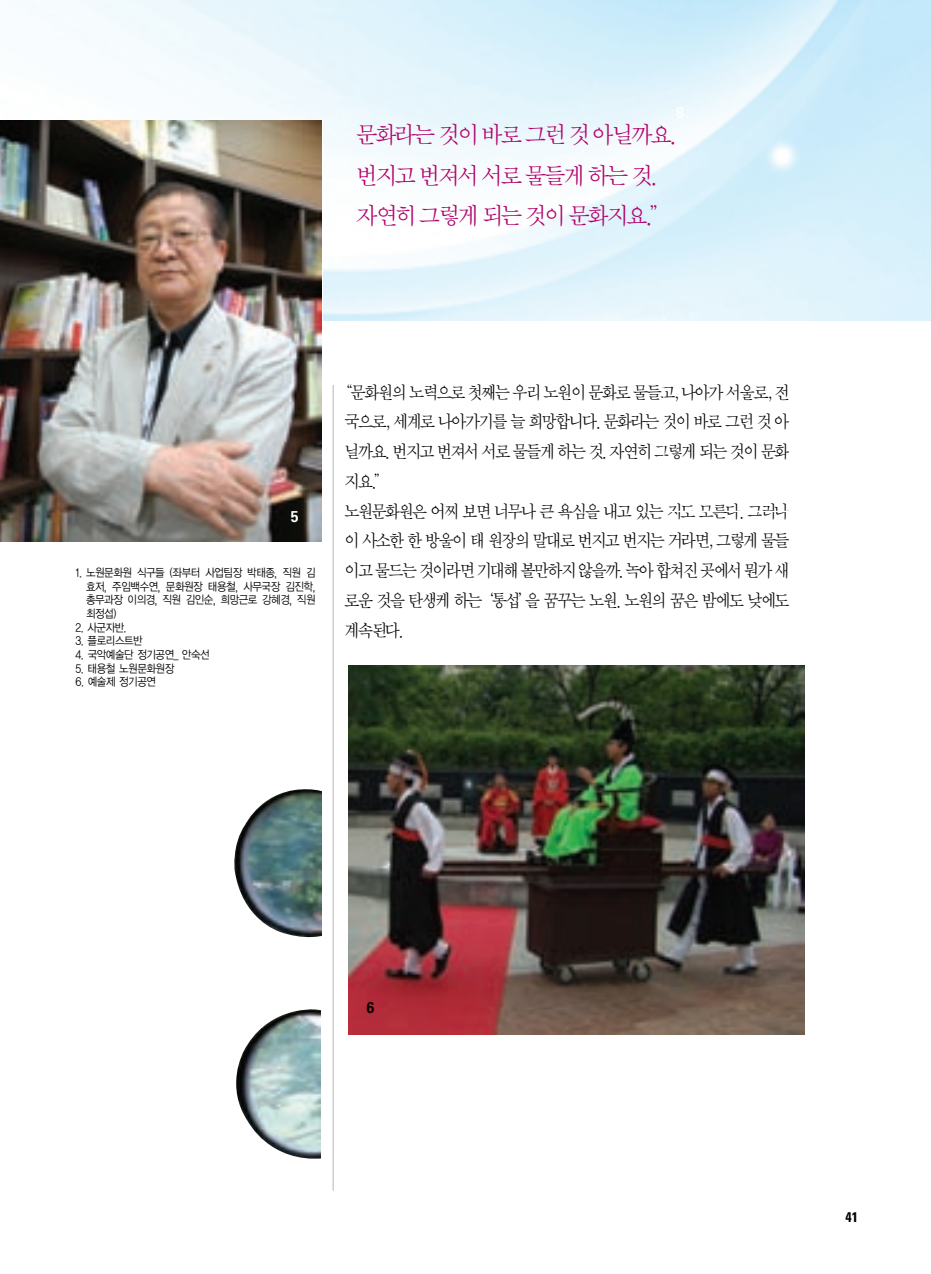
<style>
.page{position:relative;width:931px;height:1274px;background:#fff}
.page>*{position:absolute;margin:0;border:0;box-sizing:border-box;transform-origin:0 0}
.t1{font:24.5px/40.2px "Sand Sm";letter-spacing:-.07em;color:#b2016b;scale:.95 1}
.t2{font:18.38px/29.8px "Sand Sm";letter-spacing:-.08em;color:#000;scale:.9 1}
.t3{font:700 15.75px "Univers";color:#fff;scale:.9 1}
.t4{font:700 15.75px "Univers";color:#080001;scale:.9 1}
.t5{font:700 condensed 14px "Univers";color:#000}
.t6{font:11.38px/13.7px "YGO12";letter-spacing:-.11em;color:#000;text-align:justify;scale:.9 1}
</style>
<div class="page">
<img style="left:0;top:0;width:931px;height:321px">
<img style="left:0;top:121px;width:322px;height:421px">
<img style="left:234px;top:789px;width:87px;height:149px">
<img style="left:236px;top:1009px;width:84px;height:150px">
<img style="left:348px;top:665px;width:457px;height:369px">
<hr style="left:663px;top:317px;width:2px;height:194px;background:#fff">
<hr style="left:333px;top:385px;width:1px;height:806px;background:#b4b5b8">
<p class="t1" style="left:356px;top:116px;width:340px">문화라는 것이 바로 그런 것 아닐까요. 번지고 번져서 서로 물들게 하는 것. 자연히 그렇게 되는 것이 문화지요.”</p>
<p class="t3" style="left:291px;top:511px;width:10px">5</p>
<p class="t6" style="left:86px;top:567px;width:257px;text-indent:-10px">1. 노원문화원 식구들 (좌부터 사업팀장 박태종, 직원 김 효저, 주임백수연, 문화원장 태용철, 사무국장 김진학, 총무과장 이의경, 직원 김인순, 희망근로 강혜경, 직원 최정섭)</p>
<p class="t6" style="left:75px;top:621px;width:59px">2. 사군자반.</p>
<p class="t6" style="left:75px;top:635px;width:77px">3. 플로리스트반</p>
<p class="t6" style="left:75px;top:648px;width:151px">4. 국악예술단 정기공연_ 안숙선</p>
<p class="t6" style="left:75px;top:662px;width:112px">5. 태용철 노원문화원장</p>
<p class="t6" style="left:75px;top:676px;width:92px">6. 예술제 정기공연</p>
<p class="t2" style="left:345px;top:378px;width:496px;text-indent:-7px">“문화원의 노력으로 첫째는 우리 노원이 문화로 물들고, 나아가 서울로, 전 국으로, 세계로 나아가기를 늘 희망합니다. 문화라는 것이 바로 그런 것 아 닐까요. 번지고 번져서 서로 물들게 하는 것. 자연히 그렇게 되는 것이 문화 지요.”<br>노원문화원은 어찌 보면 너무나 큰 욕심을 내고 있는 지도 모른다. 그러나 이 사소한 한 방울이 태 원장의 말대로 번지고 번지는 거라면, 그렇게 물들 이고 물드는 것이라면 기대해 볼만하지 않을까. 녹아 합쳐진 곳에서 뭔가 새 로운 것을 탄생케 하는‘통섭’을 꿈꾸는 노원. 노원의 꿈은 밤에도 낮에도 계속된다.</p>
<p class="t4" style="left:367px;top:1001px;width:10px">6</p>
<p class="t5" style="left:846px;top:1212px;width:14px">41</p>
</div>
